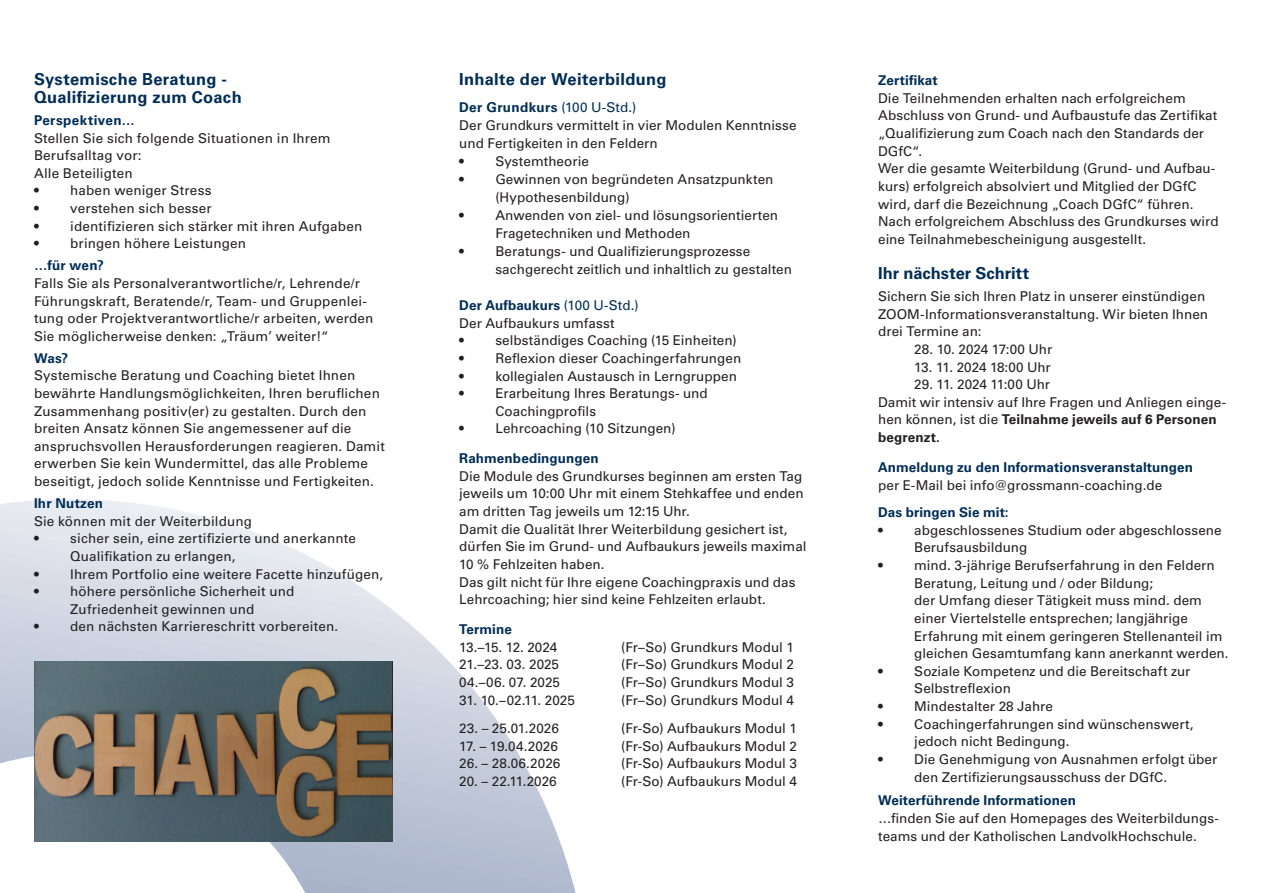
<style>
.page{position:relative;width:1263px;height:893px;background:#fff}
.page>*{position:absolute;margin:0;border:0;box-sizing:border-box;transform-origin:0 0}
.t1{font:700 16.5px/18px "Univers LT Std";letter-spacing:.015em;color:#002d56}
.t2{font:13.5px/17.7px "Univers LT Std";letter-spacing:.005em;color:#231f20}
.t3{font:700 13.5px "Univers LT Std";letter-spacing:.005em;color:#002d56}
.t4{font:13.5px "Univers LT Std";letter-spacing:-.025em;color:#231f20}
.t5{font:700 13.5px "Univers LT Std";letter-spacing:.03em;color:#002d56}
.s1{font-weight:700;color:#002d56}
.s2{color:#002d56}
.s3{font-weight:700}
</style>
<div class="page">
<svg style="left:0;top:499px;width:576px;height:394px"></svg>
<img style="left:34px;top:662px;width:358px;height:180px">
<p class="t1" style="left:34px;top:70px;width:209px">Systemische Beratung -<br>Qualifizierung zum Coach</p>
<p class="t5" style="left:34px;top:112px;width:103px">Perspektiven…</p>
<p class="t2" style="left:34px;top:129px;width:298px">Stellen Sie sich folgende Situationen in Ihrem<br>Berufsalltag vor:<br>Alle Beteiligten</p>
<p class="t2" style="left:34px;top:182px;width:179px">• haben weniger Stress</p>
<p class="t2" style="left:34px;top:200px;width:179px">• verstehen sich besser</p>
<p class="t2" style="left:34px;top:217px;width:330px">• identifizieren sich stärker mit ihren Aufgaben</p>
<p class="t2" style="left:34px;top:235px;width:214px">• bringen höhere Leistungen</p>
<p class="t3" style="left:34px;top:258px;width:71px">…für wen?</p>
<p class="t2" style="left:34px;top:274px;width:341px">Falls Sie als Personalverantwortliche/r, Lehrende/r Führungskraft, Beratende/r, Team- und Gruppenlei&shy;tung oder Projektverantwortliche/r arbeiten, werden Sie möglicherweise denken: „Träum’ weiter!“</p>
<p class="t3" style="left:34px;top:350px;width:36px">Was?</p>
<p class="t2" style="left:34px;top:367px;width:352px">Systemische Beratung und Coaching bietet Ihnen bewährte Handlungsmöglichkeiten, Ihren beruflichen Zusammenhang positiv(er) zu gestalten. Durch den breiten Ansatz können Sie angemessener auf die anspruchsvollen Herausforderungen reagieren. Damit erwerben Sie kein Wundermittel, das alle Probleme beseitigt, jedoch solide Kenntnisse und Fertigkeiten.</p>
<p class="t3" style="left:34px;top:495px;width:71px">Ihr Nutzen</p>
<p class="t2" style="left:34px;top:512px;width:219px">Sie können mit der Weiterbildung</p>
<p class="t2" style="left:70px;top:530px;width:287px;text-indent:-36px">• sicher sein, eine zertifizierte und anerkannte<br>Qualifikation zu erlangen,</p>
<p class="t2" style="left:34px;top:565px;width:351px">• Ihrem Portfolio eine weitere Facette hinzufügen,</p>
<p class="t2" style="left:34px;top:583px;width:262px;text-align:center">• höhere persönliche Sicherheit und<br>Zufriedenheit gewinnen und</p>
<p class="t2" style="left:34px;top:618px;width:306px">• den nächsten Karriereschritt vorbereiten.</p>
<p class="t1" style="left:459px;top:70px;width:209px">Inhalte der Weiterbildung</p>
<p class="t2" style="left:459px;top:98px;width:339px"><span class="s1">Der Grundkurs</span> <span class="s2">(100 U-Std.)<br></span>Der Grundkurs vermittelt in vier Modulen Kenntnisse und Fertigkeiten in den Feldern</p>
<p class="t2" style="left:459px;top:152px;width:131px">• Systemtheorie</p>
<p class="t2" style="left:495px;top:170px;width:280px;text-indent:-36px">• Gewinnen von begründeten Ansatzpunkten (Hypothesenbildung)</p>
<p class="t2" style="left:495px;top:206px;width:284px;text-indent:-36px">• Anwenden von ziel- und lösungsorientierten<br>Fragetechniken und Methoden</p>
<p class="t2" style="left:495px;top:242px;width:298px;text-indent:-36px">• Beratungs- und Qualifizierungsprozesse sachgerecht zeitlich und inhaltlich zu gestalten</p>
<p class="t2" style="left:459px;top:296px;width:181px"><span class="s1">Der Aufbaukurs</span> <span class="s2">(100 U-Std.)<br></span>Der Aufbaukurs umfasst</p>
<p class="t2" style="left:459px;top:332px;width:279px">• selbständiges Coaching (15 Einheiten)</p>
<p class="t2" style="left:459px;top:349px;width:284px">• Reflexion dieser Coachingerfahrungen</p>
<p class="t2" style="left:459px;top:367px;width:279px">• kollegialen Austausch in Lerngruppen</p>
<p class="t2" style="left:495px;top:385px;width:214px;text-indent:-36px">• Erarbeitung Ihres Beratungs- und<br>Coachingprofils</p>
<p class="t2" style="left:459px;top:420px;width:218px">• Lehrcoaching (10 Sitzungen)</p>
<p class="t3" style="left:459px;top:450px;width:141px">Rahmenbedingungen</p>
<p class="t2" style="left:459px;top:467px;width:349px">Die Module des Grundkurses beginnen am ersten Tag jeweils um 10:00 Uhr mit einem Stehkaffee und enden am dritten Tag jeweils um 12:15 Uhr.<br>Damit die Qualität Ihrer Weiterbildung gesichert ist, dürfen Sie im Grund- und Aufbaukurs jeweils maximal 10 % Fehlzeiten haben.<br>Das gilt nicht für Ihre eigene Coachingpraxis und das Lehrcoaching; hier sind keine Fehlzeiten erlaubt.</p>
<p class="t3" style="left:459px;top:621px;width:54px">Termine</p>
<p class="t4" style="left:459px;top:639px;width:100px">13.–15. 12. 2024</p>
<p class="t2" style="left:621px;top:638px;width:174px">(Fr–So) Grundkurs Modul 1</p>
<p class="t2" style="left:459px;top:656px;width:101px">21.–23. 03. 2025</p>
<p class="t2" style="left:621px;top:656px;width:174px">(Fr–So) Grundkurs Modul 2</p>
<p class="t2" style="left:459px;top:673px;width:102px">04.–06. 07. 2025</p>
<p class="t2" style="left:621px;top:673px;width:174px">(Fr–So) Grundkurs Modul 3</p>
<p class="t2" style="left:459px;top:691px;width:117px">31. 10.–02.11. 2025</p>
<p class="t2" style="left:621px;top:691px;width:174px">(Fr–So) Grundkurs Modul 4</p>
<p class="t2" style="left:459px;top:720px;width:101px">23. – 25.01.2026</p>
<p class="t2" style="left:621px;top:720px;width:177px">(Fr-So) Aufbaukurs Modul 1</p>
<p class="t2" style="left:459px;top:737px;width:100px">17. – 19.04.2026</p>
<p class="t2" style="left:621px;top:737px;width:177px">(Fr-So) Aufbaukurs Modul 2</p>
<p class="t2" style="left:459px;top:755px;width:103px">26. – 28.06.2026</p>
<p class="t2" style="left:621px;top:755px;width:177px">(Fr-So) Aufbaukurs Modul 3</p>
<p class="t2" style="left:459px;top:772px;width:99px">20. – 22.11.2026</p>
<p class="t2" style="left:621px;top:772px;width:177px">(Fr-So) Aufbaukurs Modul 4</p>
<p class="t3" style="left:878px;top:72px;width:61px">Zertifikat</p>
<p class="t2" style="left:878px;top:89px;width:342px">Die Teilnehmenden erhalten nach erfolgreichem Abschluss von Grund- und Aufbaustufe das Zertifikat „Qualifizierung zum Coach nach den Standards der DGfC“.<br>Wer die gesamte Weiterbildung (Grund- und Aufbau&shy;kurs) erfolgreich absolviert und Mitglied der DGfC wird, darf die Bezeichnung „Coach DGfC“ führen.<br>Nach erfolgreichem Abschluss des Grundkurses wird eine Teilnahmebescheinigung ausgestellt.</p>
<p class="t1" style="left:878px;top:264px;width:152px">Ihr nächster Schritt</p>
<p class="t2" style="left:878px;top:287px;width:332px">Sichern Sie sich Ihren Platz in unserer einstündigen<br>ZOOM-Informationsveranstaltung. Wir bieten Ihnen drei Termine an:</p>
<p class="t2" style="left:914px;top:340px;width:139px">28. 10. 2024 17:00 Uhr</p>
<p class="t2" style="left:914px;top:358px;width:138px">13. 11. 2024 18:00 Uhr</p>
<p class="t2" style="left:878px;top:376px;width:350px;text-indent:36px">29. 11. 2024 11:00 Uhr<br>Damit wir intensiv auf Ihre Fragen und Anliegen einge&shy;hen können, ist die <span class="s3">Teilnahme jeweils auf 6 Personen begrenzt.</span></p>
<p class="t3" style="left:878px;top:459px;width:316px">Anmeldung zu den Informationsveranstaltungen</p>
<p class="t2" style="left:878px;top:476px;width:286px">per E-Mail bei info@grossmann-coaching.de</p>
<p class="t3" style="left:878px;top:504px;width:132px">Das bringen Sie mit:</p>
<p class="t2" style="left:914px;top:521px;width:309px;text-indent:-36px">• abgeschlossenes Studium oder abgeschlossene<br>Berufsausbildung</p>
<p class="t2" style="left:914px;top:556px;width:316px;text-indent:-36px">• mind. 3-jährige Berufserfahrung in den Feldern Beratung, Leitung und / oder Bildung;<br>der Umfang dieser Tätigkeit muss mind. dem einer Viertelstelle entsprechen; langjährige Erfahrung mit einem geringeren Stellenanteil im gleichen Gesamtumfang kann anerkannt werden.</p>
<p class="t2" style="left:914px;top:662px;width:278px;text-indent:-36px">• Soziale Kompetenz und die Bereitschaft zur<br>Selbstreflexion</p>
<p class="t2" style="left:878px;top:697px;width:176px">• Mindestalter 28 Jahre</p>
<p class="t2" style="left:914px;top:715px;width:281px;text-indent:-36px">• Coachingerfahrungen sind wünschenswert, jedoch nicht Bedingung.</p>
<p class="t2" style="left:914px;top:750px;width:305px;text-indent:-36px">• Die Genehmigung von Ausnahmen erfolgt über den Zertifizierungsausschuss der DGfC.</p>
<p class="t3" style="left:878px;top:793px;width:199px">Weiterführende Informationen</p>
<p class="t2" style="left:878px;top:809px;width:342px">…finden Sie auf den Homepages des Weiterbildungs&shy;teams und der Katholischen LandvolkHochschule.</p>
</div>
